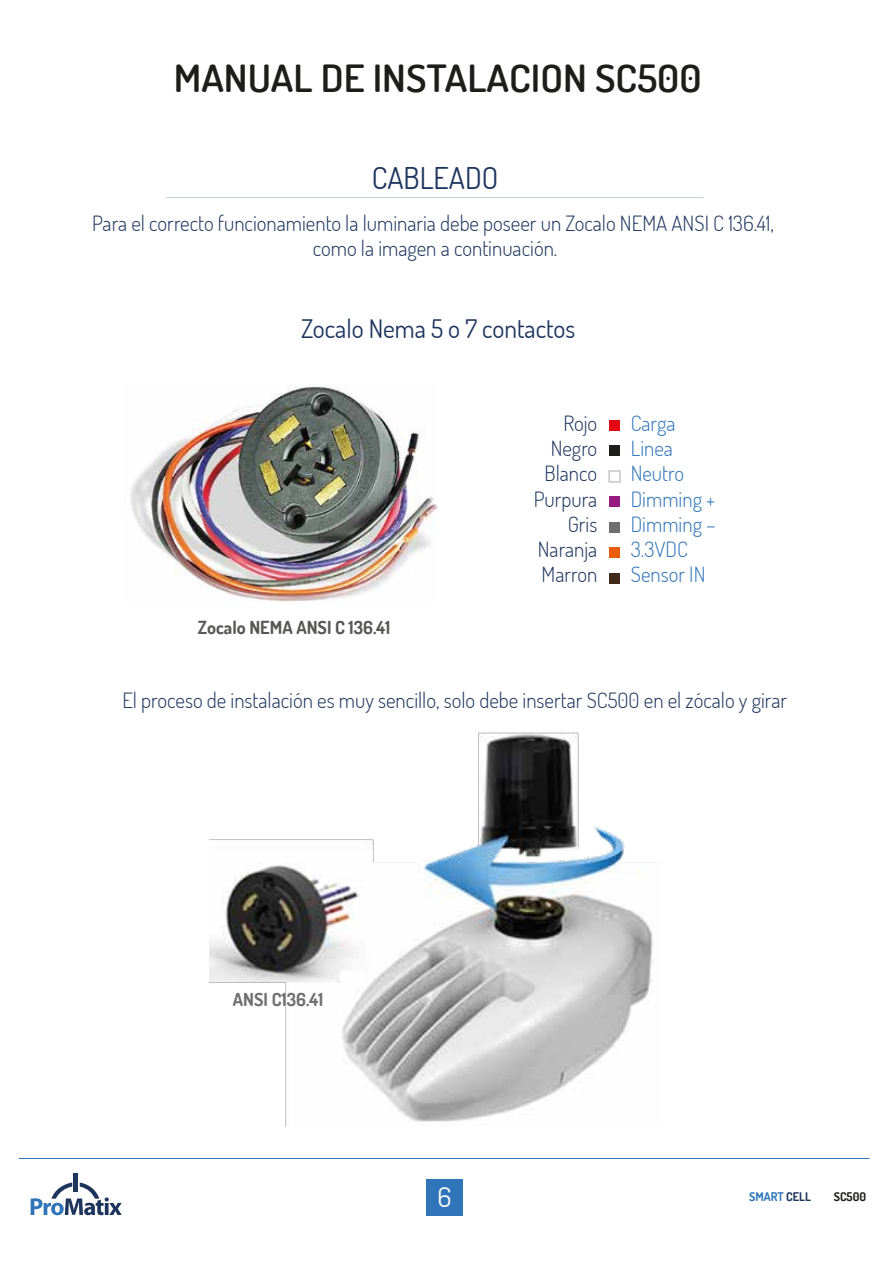
<style>
.page{position:relative;width:893px;height:1263px;background:#fff}
.page>*{position:absolute;margin:0;border:0;box-sizing:border-box;transform-origin:0 0}
.t1{font:600 37.5px "Dosis";color:#1d1d1b;scale:1.07 1}
.t2{font:30px "Dosis";color:#1d355d}
.t3{font:27px "Dosis";color:#fff}
.t4{font:25.5px "Dosis";color:#1d355d}
.t5{font:300 21px/25.2px "Dosis";color:#1d355d;text-align:right}
.t6{font:300 21px/25.2px "Dosis";color:#3075ba}
.t7{font:700 18px "Dosis";color:#575756}
.t8{font:700 18px "Dosis";color:#706f6f}
.t9{font:700 12px "Dosis";color:#3075ba}
.t10{font:700 12px "Dosis";color:#1d1d1b}
.s1{color:#1d355d}
</style>
<div class="page">
<svg style="left:31px;top:1182px;width:91px;height:33px"></svg>
<hr style="left:74px;top:1173px;width:4px;height:18px;background:#1d355d">
<div style="left:427px;top:1179px;width:36px;height:36px;background:#3075ba"></div>
<img style="left:130px;top:384px;width:307px;height:218px">
<div style="left:609px;top:420px;width:11px;height:11px;background:#e30613"></div>
<div style="left:609px;top:445px;width:11px;height:11px;background:#1d1d1b"></div>
<div style="left:608px;top:470px;width:13px;height:13px;border:2px solid #c6c6c6"></div>
<div style="left:609px;top:496px;width:11px;height:11px;background:#951b81"></div>
<div style="left:609px;top:522px;width:11px;height:11px;background:#706f6f"></div>
<div style="left:609px;top:547px;width:11px;height:11px;background:#ea5b0b"></div>
<div style="left:609px;top:573px;width:11px;height:11px;background:#432918"></div>
<img style="left:210px;top:732px;width:450px;height:395px">
<h1 class="t1" style="left:174px;top:54px;width:495px">MANUAL DE INSTALACION SC500</h1>
<h2 class="t2" style="left:372px;top:158px;width:128px">CABLEADO</h2>
<p class="t5" style="left:92px;top:210px;width:683px;text-align:center">Para el correcto funcionamiento la luminaria debe poseer un Zocalo NEMA ANSI C 136.41, como la imagen a continuación.</p>
<p class="t4" style="left:301px;top:311px;width:276px">Zocalo Nema 5 o 7 contactos</p>
<p class="t7" style="left:198px;top:616px;width:194px">Zocalo NEMA ANSI C 136.41</p>
<p class="t5" style="left:534px;top:410px;width:65px">Rojo<br>Negro<br>Blanco<br>Purpura<br>Gris<br>Naranja<br>Marron</p>
<p class="t6" style="left:631px;top:410px;width:87px">Carga<br>Linea<br>Neutro<br>Dimming +<br>Dimming –<br>3.3VDC<br>Sensor IN</p>
<p class="t5" style="left:122px;top:688px;width:666px">El proceso de instalación es muy sencillo, solo debe insertar SC500 en el zócalo y girar</p>
<p class="t8" style="left:233px;top:988px;width:92px">ANSI C136.41</p>
<p class="t3" style="left:438px;top:1179px;width:15px">6</p>
<p class="t9" style="left:749px;top:1189px;width:63px">SMART <span class="s1">CELL</span></p>
<p class="t10" style="left:834px;top:1189px;width:34px">SC500</p>
</div>
